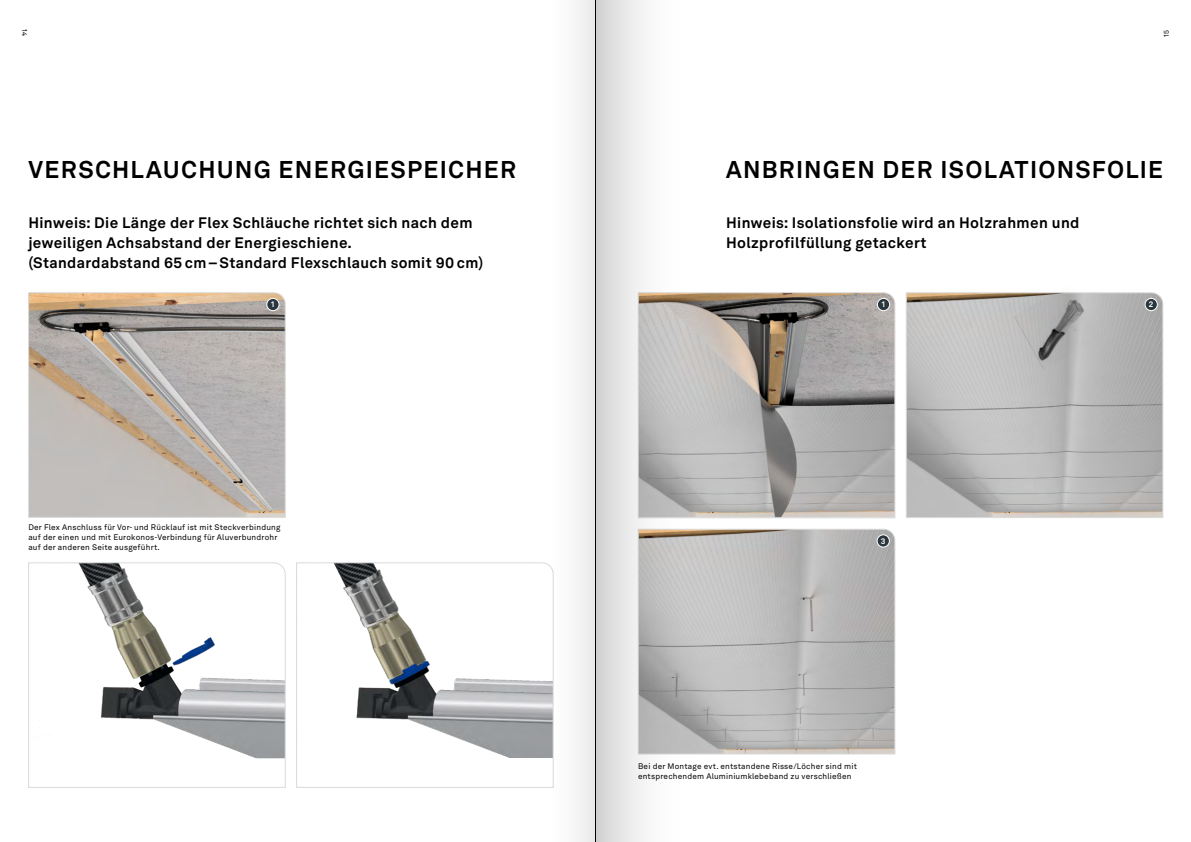
<style>
.page{position:relative;width:1191px;height:842px;background:#fff}
.page>*{position:absolute;margin:0;border:0;box-sizing:border-box;transform-origin:0 0}
.t1{font:700 24px "Akkurat LL";letter-spacing:.05em;color:#000}
.t2{font:700 15px/20px "Akkurat LL";letter-spacing:.025em;color:#000}
.t3{font:8px/10px "Akkurat LL";letter-spacing:.025em;color:#000}
.t4{font:700 8px "Akkurat LL";color:#fff}
.t5{font:7px "Akkurat LL";color:#000}
</style>
<div class="page">
<svg style="left:699px;top:292px;width:196px;height:226px;background:#a4a09d"></svg>
<svg style="left:906px;top:292px;width:257px;height:226px;background:#b8b8b7"></svg>
<svg style="left:699px;top:529px;width:196px;height:225px;background:#b9b8b7"></svg>
<svg style="left:296px;top:562px;width:244px;height:226px"></svg>
<svg style="left:28px;top:292px;width:258px;height:226px;background:#b7aea7"></svg>
<img style="left:1013px;top:292px;width:86px;height:77px">
<div style="left:267px;top:298px;width:12px;height:13px;background:#29363e;border-radius:50%"></div>
<div style="left:266px;top:298px;width:13px;height:13px;border:1px solid #fff;border-radius:50%"></div>
<div style="left:877px;top:298px;width:12px;height:13px;background:#29363e;border-radius:50%"></div>
<div style="left:877px;top:298px;width:13px;height:13px;border:1px solid #fff;border-radius:50%"></div>
<div style="left:1145px;top:298px;width:12px;height:13px;background:#29363e;border-radius:50%"></div>
<div style="left:1144px;top:298px;width:13px;height:13px;border:1px solid #fff;border-radius:50%"></div>
<div style="left:877px;top:535px;width:12px;height:12px;background:#29363e;border-radius:50%"></div>
<div style="left:877px;top:535px;width:12px;height:12px;border:1px solid #fff;border-radius:50%"></div>
<svg style="left:28px;top:562px;width:258px;height:226px"></svg>
<svg style="left:596px;top:0;width:103px;height:842px"></svg>
<div style="left:540px;top:0;width:55px;height:842px;background:linear-gradient(to right,#fdfdfe,#eee)"></div>
<hr style="left:595px;top:0;width:1px;height:842px;background:#000">
<p class="t5" style="left:30px;top:29px;width:8px;rotate:90deg">14</p>
<p class="t5" style="left:1161px;top:37px;width:8px;rotate:-90deg">15</p>
<h1 class="t1" style="left:28px;top:151px;width:489px">VERSCHLAUCHUNG ENERGIESPEICHER</h1>
<h1 class="t1" style="left:726px;top:151px;width:438px">ANBRINGEN DER ISOLATIONSFOLIE</h1>
<h2 class="t2" style="left:28px;top:211px;width:456px">Hinweis: Die Länge der Flex Schläuche richtet sich nach dem jeweiligen Achsabstand der Energieschiene. (Standardabstand 65 cm–Standard Flexschlauch somit 90 cm)</h2>
<h2 class="t2" style="left:726px;top:211px;width:355px">Hinweis: Isolationsfolie wird an Holzrahmen und<br>Holzprofilfüllung getackert</h2>
<p class="t4" style="left:271px;top:298px;width:5px">1</p>
<p class="t4" style="left:881px;top:298px;width:5px">1</p>
<p class="t4" style="left:1148px;top:298px;width:6px">2</p>
<p class="t3" style="left:28px;top:522px;width:254px">Der Flex Anschluss für Vor- und Rücklauf ist mit Steckverbindung auf der einen und mit Eurokonos-Verbindung für Aluverbundrohr auf der anderen Seite ausgeführt.</p>
<p class="t4" style="left:880px;top:535px;width:6px">3</p>
<p class="t3" style="left:638px;top:760px;width:220px">Bei der Montage evt. entstandene Risse/Löcher sind mit entsprechendem Aluminiumklebeband zu verschließen</p>
</div>
